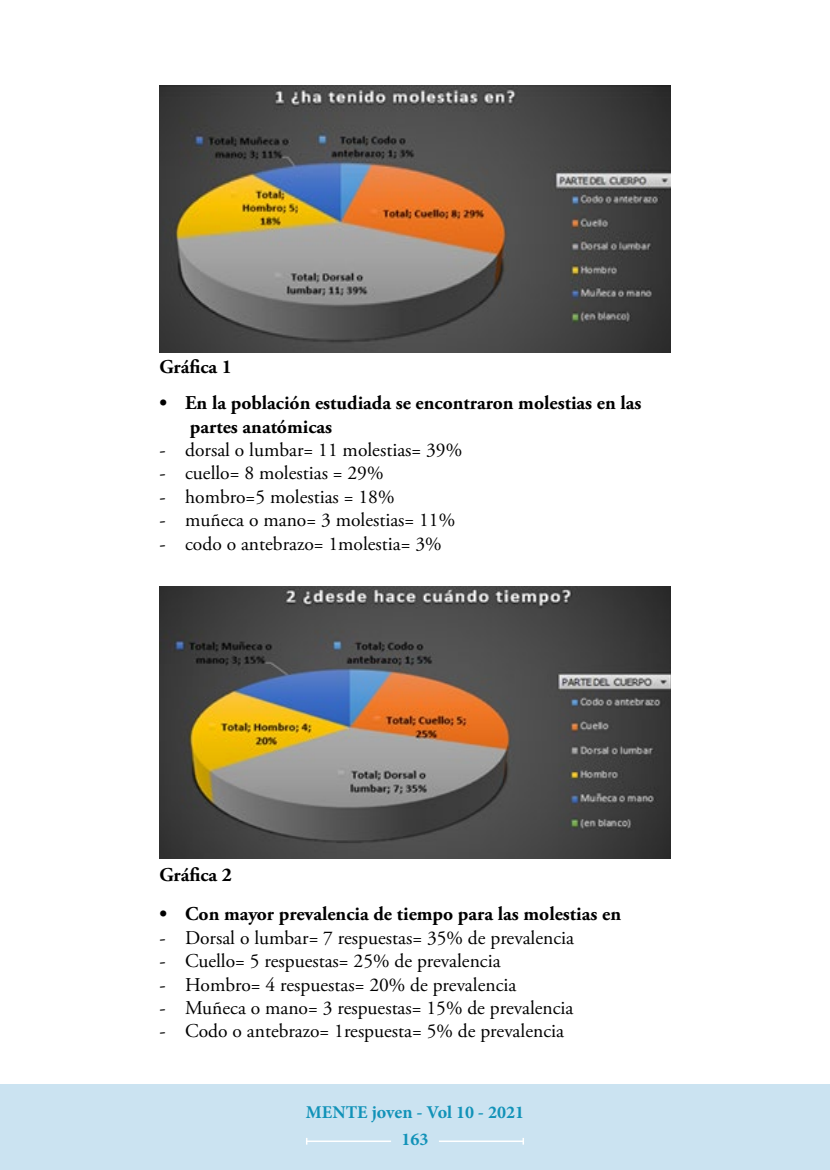
<style>
.page{position:relative;width:830px;height:1170px;background:#fff}
.page>*{position:absolute;margin:0;border:0;box-sizing:border-box;transform-origin:0 0}
.t1{font:19.5px "Adobe Garamond Pro";color:#000}
.t2{font:700 19.5px/23.4px "Adobe Garamond Pro";color:#000}
.t3{font:700 18px/26.5px "Minion Pro";color:#1192b8;text-align:center}
</style>
<div class="page">
<div style="left:0;top:1084px;width:829px;height:85px;background:#cbe3f1"></div>
<hr style="left:306px;top:1140px;width:85px;height:1px;background:#fff">
<hr style="left:438px;top:1140px;width:85px;height:1px;background:#fff">
<img style="left:159px;top:85px;width:511px;height:267px">
<img style="left:159px;top:586px;width:511px;height:272px">
<p class="t2" style="left:159px;top:355px;width:74px">Gráfica 1</p>
<p class="t2" style="left:190px;top:391px;width:453px;text-indent:-30px">• En la población estudiada se encontraron molestias en las partes anatómicas</p>
<p class="t1" style="left:159px;top:438px;width:304px">- dorsal o lumbar= 11 molestias= 39%</p>
<p class="t1" style="left:159px;top:461px;width:225px">- cuello= 8 molestias = 29%</p>
<p class="t1" style="left:159px;top:485px;width:236px">- hombro=5 molestias = 18%</p>
<p class="t1" style="left:159px;top:508px;width:297px">- muñeca o mano= 3 molestias= 11%</p>
<p class="t1" style="left:159px;top:532px;width:283px">- codo o antebrazo= 1molestia= 3%</p>
<p class="t2" style="left:159px;top:863px;width:74px">Gráfica 2</p>
<p class="t2" style="left:159px;top:902px;width:462px">• Con mayor prevalencia de tiempo para las molestias en</p>
<p class="t1" style="left:159px;top:925px;width:416px">- Dorsal o lumbar= 7 respuestas= 35% de prevalencia</p>
<p class="t1" style="left:159px;top:949px;width:342px">- Cuello= 5 respuestas= 25% de prevalencia</p>
<p class="t1" style="left:159px;top:972px;width:358px">- Hombro= 4 respuestas= 20% de prevalencia</p>
<p class="t1" style="left:159px;top:996px;width:415px">- Muñeca o mano= 3 respuestas= 15% de prevalencia</p>
<p class="t1" style="left:159px;top:1019px;width:406px">- Codo o antebrazo= 1respuesta= 5% de prevalencia</p>
<p class="t3" style="left:306px;top:1098px;width:219px">MENTE joven - Vol 10 - 2021<br>163</p>
</div>
